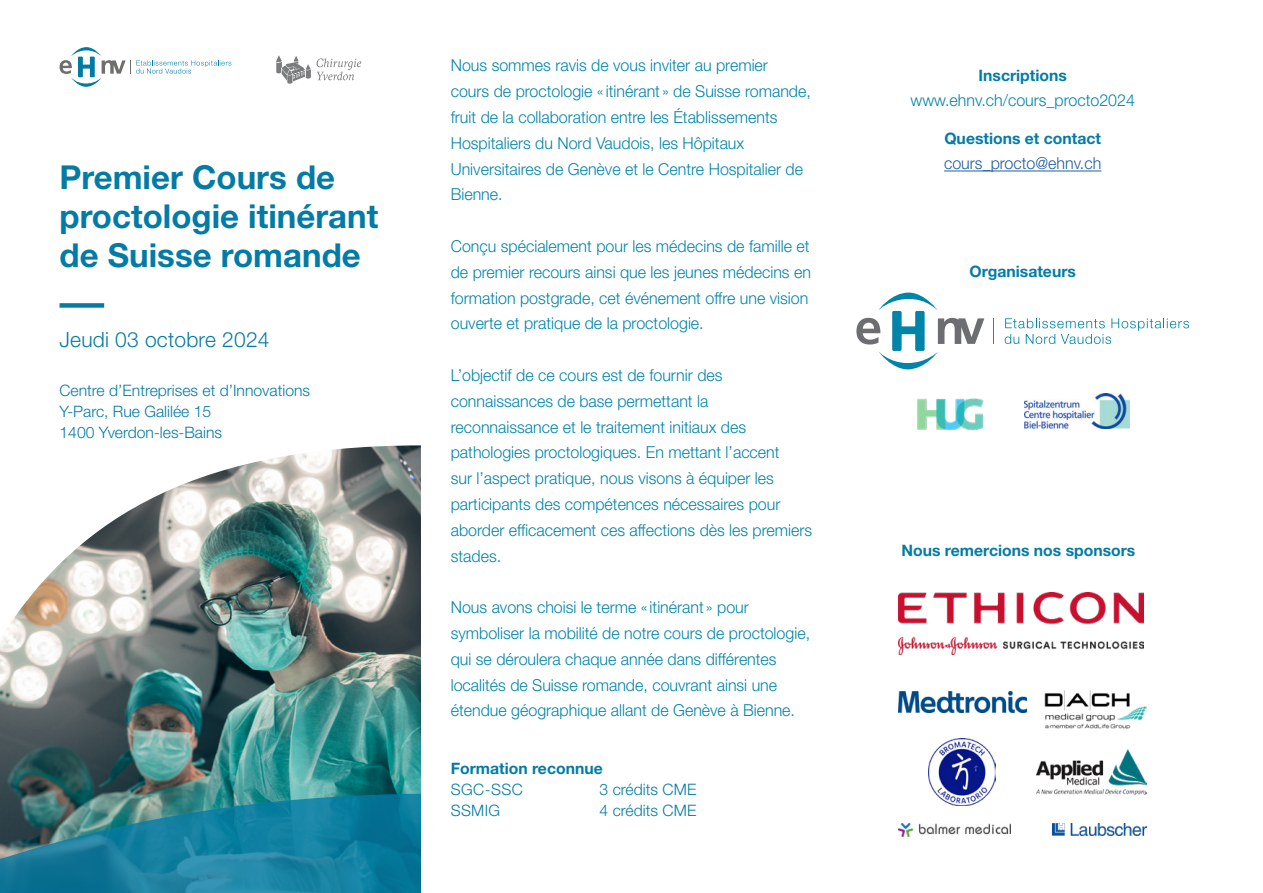
<style>
.page{position:relative;width:1263px;height:893px;background:#fff}
.page>*{position:absolute;margin:0;border:0;box-sizing:border-box;transform-origin:0 0}
.t1{font:700 33px/39px "Helvetica Neue LT Std";color:#047ba5}
.t2{font:300 21px "Helvetica Neue LT Std";letter-spacing:.01em;color:#047ba5}
.t3{font:300 16.5px/25.8px "Helvetica Neue LT Std";color:#0084a9}
.t4{font:300 16.5px "Helvetica Neue LT Std";color:#215e9e}
.t5{font:300 15.75px/21px "Helvetica Neue LT Std";color:#047ba5}
.t6{font:700 15.75px "Helvetica Neue LT Std";color:#047ba5}
</style>
<div class="page">
<img style="left:0;top:445px;width:421px;height:349px">
<svg style="left:0;top:794px;width:421px;height:99px"></svg>
<img style="left:929px;top:739px;width:66px;height:66px">
<img style="left:898px;top:593px;width:246px;height:61px">
<img style="left:1045px;top:691px;width:102px;height:38px">
<img style="left:898px;top:823px;width:112px;height:14px">
<img style="left:1036px;top:750px;width:111px;height:44px">
<svg style="left:60px;top:47px;width:171px;height:40px"></svg>
<svg style="left:317px;top:58px;width:44px;height:22px"></svg>
<svg style="left:276px;top:55px;width:35px;height:29px"></svg>
<div style="left:60px;top:303px;width:44px;height:5px;background:#047ba5"></div>
<img style="left:917px;top:398px;width:67px;height:33px">
<img style="left:1053px;top:823px;width:94px;height:13px">
<img style="left:1024px;top:394px;width:106px;height:35px">
<svg style="left:856px;top:293px;width:128px;height:76px"></svg>
<svg style="left:993px;top:318px;width:1px;height:26px"></svg>
<svg style="left:1005px;top:318px;width:184px;height:26px"></svg>
<img style="left:898px;top:691px;width:128px;height:21px">
<hr style="left:944px;top:171px;width:157px;height:1px;background:#215e9e">
<h1 class="t1" style="left:60px;top:157px;width:320px">Premier Cours de proctologie itinérant de Suisse romande</h1>
<p class="t2" style="left:60px;top:327px;width:212px">Jeudi 03 octobre 2024</p>
<p class="t5" style="left:60px;top:379px;width:252px">Centre d’Entreprises et d’Innovations<br>Y-Parc, Rue Galilée 15<br>1400 Yverdon-les-Bains</p>
<p class="t3" style="left:451px;top:52px;width:362px">Nous sommes ravis de vous inviter au premier<br>cours de proctologie « itinérant » de Suisse romande, fruit de la collaboration entre les Établissements Hospitaliers du Nord Vaudois, les Hôpitaux Universitaires de Genève et le Centre Hospitalier de Bienne.</p>
<p class="t3" style="left:451px;top:233px;width:362px">Conçu spécialement pour les médecins de famille et de premier recours ainsi que les jeunes médecins en formation postgrade, cet événement offre une vision ouverte et pratique de la proctologie.</p>
<p class="t3" style="left:451px;top:362px;width:363px">L’objectif de ce cours est de fournir des connaissances de base permettant la reconnaissance et le traitement initiaux des pathologies proctologiques. En mettant l’accent<br>sur l’aspect pratique, nous visons à équiper les participants des compétences nécessaires pour aborder efficacement ces affections dès les premiers stades.</p>
<p class="t3" style="left:451px;top:594px;width:361px">Nous avons choisi le terme « itinérant » pour symboliser la mobilité de notre cours de proctologie, qui se déroulera chaque année dans différentes localités de Suisse romande, couvrant ainsi une étendue géographique allant de Genève à Bienne.</p>
<p class="t6" style="left:451px;top:758px;width:153px">Formation reconnue</p>
<p class="t5" style="left:451px;top:778px;width:74px">SGC-SSC</p>
<p class="t5" style="left:600px;top:778px;width:98px">3 crédits CME</p>
<p class="t5" style="left:451px;top:799px;width:51px">SSMIG</p>
<p class="t5" style="left:600px;top:799px;width:98px">4 crédits CME</p>
<p class="t6" style="left:978px;top:65px;width:90px">Inscriptions</p>
<p class="t3" style="left:910px;top:87px;width:226px">www.ehnv.ch/cours_procto2024</p>
<p class="t6" style="left:944px;top:128px;width:158px">Questions et contact</p>
<p class="t4" style="left:944px;top:153px;width:159px">cours_procto@ehnv.ch</p>
<p class="t6" style="left:969px;top:261px;width:108px">Organisateurs</p>
<p class="t6" style="left:901px;top:541px;width:235px">Nous remercions nos sponsors</p>
</div>
